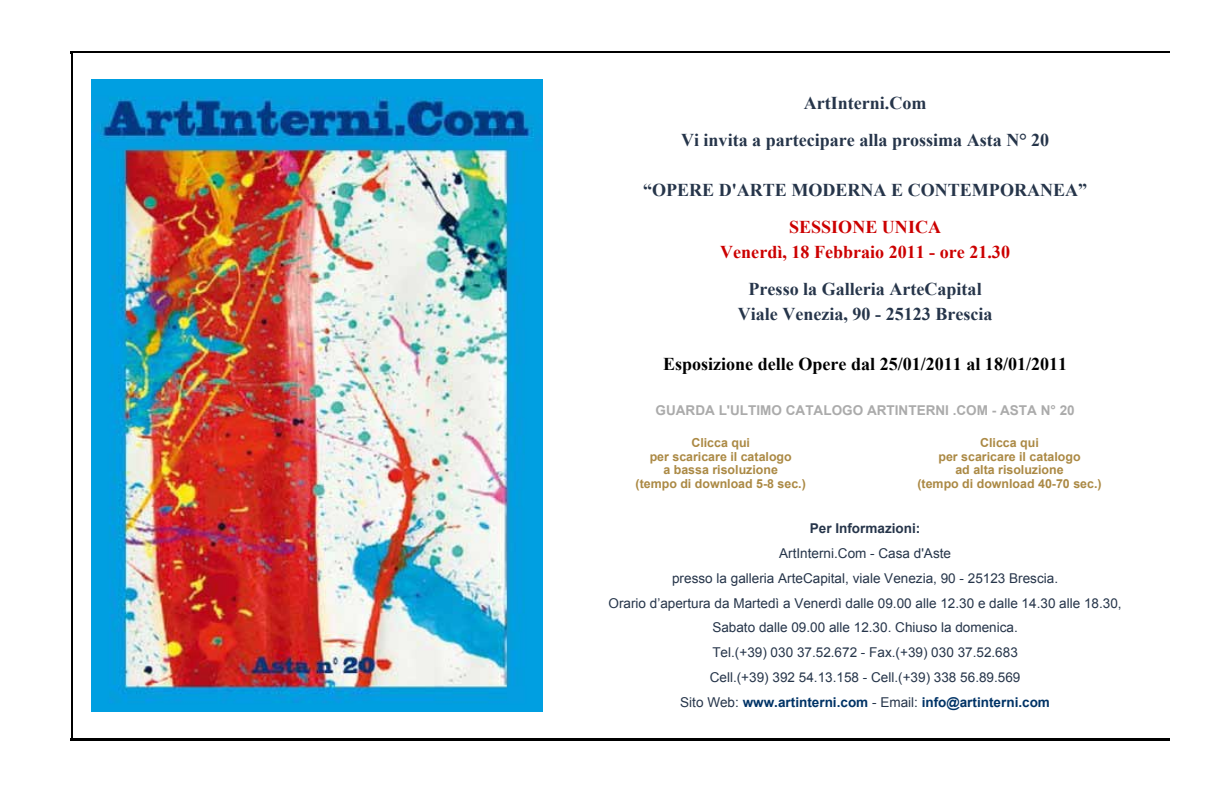
<style>
.page{position:relative;width:1224px;height:792px;background:#fff}
.page>*{position:absolute;margin:0;border:0;box-sizing:border-box;transform-origin:0 0}
.t1{font:700 18px/37.2px "Times New Roman";color:#26354a;text-align:center}
.t2{font:700 18px "Times New Roman";color:#000}
.t3{font:700 18px/24.8px "Times New Roman";color:#c00;text-align:center}
.t4{font:13.6px/24.8px "Arial";color:#26354a;text-align:center}
.t5{font:700 13.6px "Arial";color:#ababab}
.t6{font:700 13.6px "Arial";color:#26354a}
.t7{font:700 12.4px/13.6px "Arial";color:#ab8944;text-align:center}
.s1{font-weight:700;color:#036}
</style>
<div class="page">
<hr style="left:71px;top:51px;width:1099px;height:3px;background:#000">
<hr style="left:71px;top:738px;width:1099px;height:3px;background:#000">
<hr style="left:71px;top:51px;width:2px;height:690px;background:#000">
<hr style="left:1170px;top:51px;width:1px;height:690px;background:#000">
<img style="left:91px;top:80px;width:451px;height:631px">
<h1 class="t1" style="left:681px;top:84px;width:370px">ArtInterni.Com<br>Vi invita a partecipare alla prossima Asta N° 20</h1>
<h1 class="t1" style="left:643px;top:171px;width:446px">“OPERE D'ARTE MODERNA E CONTEMPORANEA”</h1>
<h1 class="t3" style="left:720px;top:214px;width:291px">SESSIONE UNICA<br>Venerdì, 18 Febbraio 2011 - ore 21.30</h1>
<h1 class="t1" style="left:738px;top:276px;width:256px;line-height:24.8px">Presso la Galleria ArteCapital<br>Viale Venezia, 90 - 25123 Brescia</h1>
<h1 class="t2" style="left:663px;top:351px;width:406px">Esposizione delle Opere dal 25/01/2011 al 18/01/2011</h1>
<p class="t5" style="left:656px;top:401px;width:421px">GUARDA L'ULTIMO CATALOGO ARTINTERNI .COM - ASTA N° 20</p>
<p class="t7" style="left:636px;top:437px;width:172px">Clicca qui<br>per scaricare il catalogo<br>a bassa risoluzione<br>(tempo di download 5-8 sec.)</p>
<p class="t7" style="left:917px;top:437px;width:186px">Clicca qui<br>per scaricare il catalogo<br>ad alta risoluzione<br>(tempo di download 40-70 sec.)</p>
<p class="t6" style="left:810px;top:519px;width:112px">Per Informazioni:</p>
<p class="t4" style="left:609px;top:541px;width:515px">ArtInterni.Com - Casa d'Aste<br>presso la galleria ArteCapital, viale Venezia, 90 - 25123 Brescia.<br>Orario d’apertura da Martedì a Venerdì dalle 09.00 alle 12.30 e dalle 14.30 alle 18.30, Sabato dalle 09.00 alle 12.30. Chiuso la domenica.<br>Tel.(+39) 030 37.52.672 - Fax.(+39) 030 37.52.683<br>Cell.(+39) 392 54.13.158 - Cell.(+39) 338 56.89.569<br>Sito Web: <span class="s1">www.artinterni.com</span> - Email: <span class="s1">info@artinterni.com</span></p>
</div>
